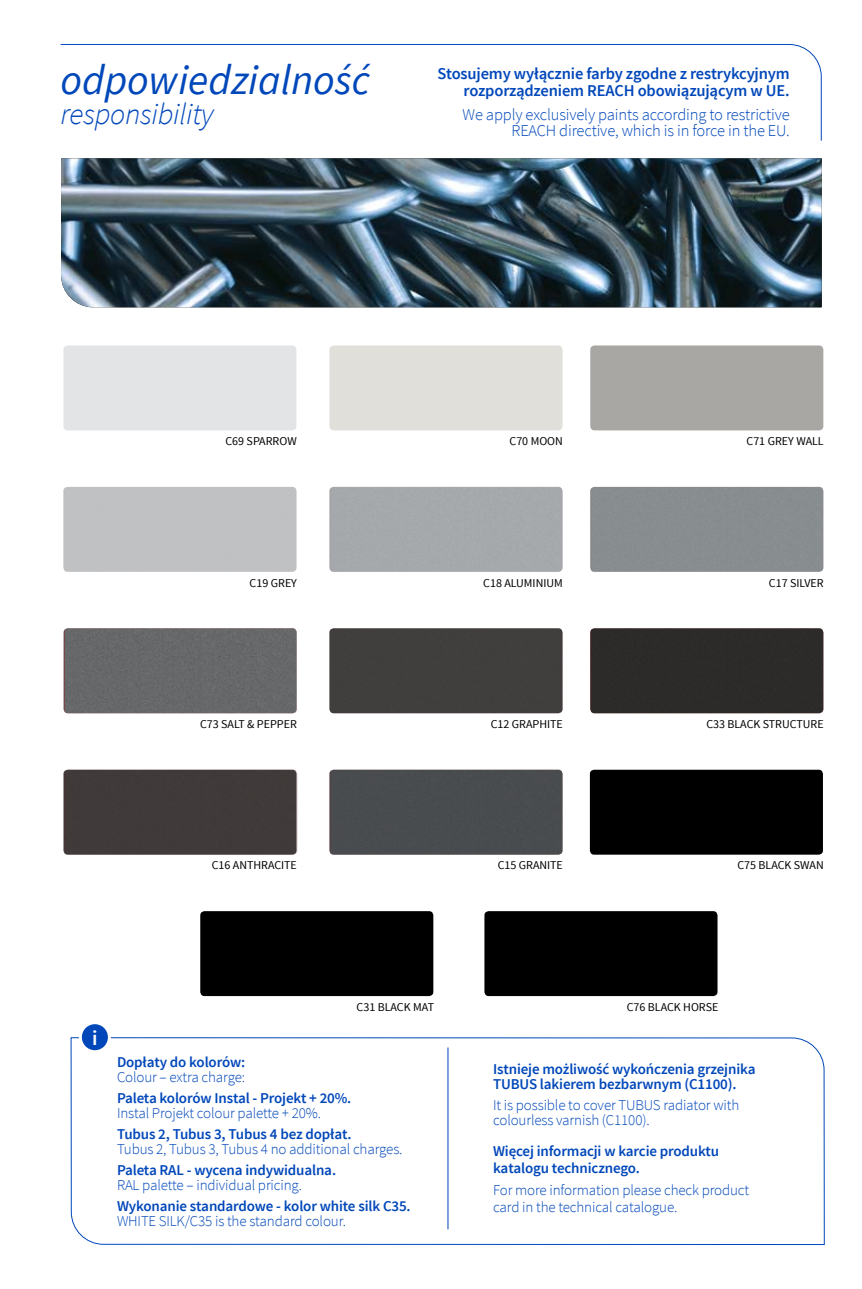
<style>
.page{position:relative;width:862px;height:1289px;background:#fff}
.page>*{position:absolute;margin:0;border:0;box-sizing:border-box;transform-origin:0 0}
.t1{font:italic 42px "Source Sans Pro";color:#0047ba}
.t2{font:italic 300 30px "Source Sans Pro";letter-spacing:-.01em;color:#0047ba}
.t3{font:600 21px "Source Sans Pro";color:#fff}
.t4{font:300 16.5px/16.5px "Source Sans Pro";letter-spacing:-.01em;color:#0047ba;text-align:right}
.t5{font:600 16.5px/16.5px "Source Sans Pro";letter-spacing:-.01em;color:#0047ba;text-align:right}
.t6{font:300 15px/15px "Source Sans Pro";letter-spacing:-.01em;color:#0047ba}
.t7{font:600 15px/15px "Source Sans Pro";letter-spacing:-.01em;color:#0047ba}
.t8{font:12px "Source Sans Pro";color:#000}
</style>
<div class="page">
<svg style="left:60px;top:44px;width:761px;height:97px"></svg>
<img style="left:61px;top:158px;width:760px;height:149px">
<svg style="left:70px;top:1037px;width:754px;height:208px"></svg>
<div style="left:80px;top:1022px;width:29px;height:29px;background:#0047ba;border-radius:50%"></div>
<div style="left:79px;top:1021px;width:32px;height:32px;border:3px solid #fff;border-radius:50%"></div>
<hr style="left:447px;top:1047px;width:1px;height:182px;background:#0047ba">
<div style="left:589px;top:769px;width:233px;height:85px;background:#000;border-radius:4px"></div>
<div style="left:200px;top:911px;width:233px;height:85px;background:#000;border-radius:4px"></div>
<div style="left:484px;top:911px;width:233px;height:85px;background:#000;border-radius:4px"></div>
<div style="left:329px;top:345px;width:233px;height:85px;background:#e0dfda;border-radius:4px"></div>
<div style="left:63px;top:345px;width:233px;height:85px;background:#e3e4e5;border-radius:4px"></div>
<div style="left:590px;top:345px;width:232px;height:85px;background:#a8a7a4;border-radius:4px"></div>
<div style="left:65px;top:769px;width:232px;height:85px;background:#403b3a"></div>
<div style="left:329px;top:628px;width:233px;height:85px;background:#403f3e"></div>
<div style="left:330px;top:769px;width:232px;height:85px;background:#494c4f"></div>
<div style="left:65px;top:628px;width:232px;height:85px;background:#66686a"></div>
<div style="left:591px;top:628px;width:231px;height:85px;background:#2d2b2a"></div>
<h1 class="t1" style="left:61px;top:54px;width:311px">odpowiedzialność</h1>
<h2 class="t2" style="left:61px;top:96px;width:154px">responsibility</h2>
<p class="t5" style="left:437px;top:66px;width:354px">Stosujemy wyłącznie farby zgodne z restrykcyjnym rozporządzeniem REACH obowiązującym w UE.</p>
<p class="t4" style="left:462px;top:106px;width:328px">We apply exclusively paints according to restrictive<br>REACH directive, which is in force in the EU.</p>
<p class="t8" style="left:225px;top:433px;width:73px">C69 SPARROW</p>
<p class="t8" style="left:509px;top:433px;width:55px">C70 MOON</p>
<p class="t8" style="left:746px;top:433px;width:79px">C71 GREY WALL</p>
<p class="t8" style="left:249px;top:575px;width:49px">C19 GREY</p>
<p class="t8" style="left:483px;top:575px;width:81px">C18 ALUMINIUM</p>
<p class="t8" style="left:768px;top:575px;width:56px">C17 SILVER</p>
<p class="t8" style="left:200px;top:716px;width:98px">C73 SALT &amp; PEPPER</p>
<p class="t8" style="left:706px;top:716px;width:119px">C33 BLACK STRUCTURE</p>
<p class="t8" style="left:490px;top:716px;width:74px">C12 GRAPHITE</p>
<p class="t8" style="left:212px;top:857px;width:87px">C16 ANTHRACITE</p>
<p class="t8" style="left:497px;top:857px;width:67px">C15 GRANITE</p>
<p class="t8" style="left:737px;top:857px;width:88px">C75 BLACK SWAN</p>
<h3 class="t3" style="left:92px;top:1024px;width:7px">i</h3>
<p class="t8" style="left:356px;top:999px;width:79px">C31 BLACK MAT</p>
<p class="t8" style="left:626px;top:999px;width:93px">C76 BLACK HORSE</p>
<p class="t7" style="left:117px;top:1054px;width:130px">Dopłaty do kolorów:</p>
<p class="t6" style="left:117px;top:1069px;width:129px">Colour – extra charge:</p>
<p class="t7" style="left:117px;top:1090px;width:236px">Paleta kolorów Instal - Projekt + 20%.</p>
<p class="t6" style="left:117px;top:1105px;width:205px">Instal Projekt colour palette + 20%.</p>
<p class="t7" style="left:117px;top:1126px;width:236px">Tubus 2, Tubus 3, Tubus 4 bez dopłat.</p>
<p class="t6" style="left:117px;top:1141px;width:287px">Tubus 2, Tubus 3, Tubus 4 no additional charges.</p>
<p class="t7" style="left:117px;top:1162px;width:220px">Paleta RAL - wycena indywidualna.</p>
<p class="t6" style="left:117px;top:1177px;width:186px">RAL palette – individual pricing.</p>
<p class="t7" style="left:117px;top:1198px;width:295px">Wykonanie standardowe - kolor white silk C35.</p>
<p class="t6" style="left:117px;top:1213px;width:230px">WHITE SILK/C35 is the standard colour.</p>
<p class="t7" style="left:493px;top:1061px;width:264px">Istnieje możliwość wykończenia grzejnika<br>TUBUS lakierem bezbarwnym (C1100).</p>
<p class="t6" style="left:493px;top:1097px;width:247px">It is possible to cover TUBUS radiator with colourless varnish (C1100).</p>
<p class="t7" style="left:493px;top:1143px;width:227px;line-height:16.5px">Więcej informacji w karcie produktu katalogu technicznego.</p>
<p class="t6" style="left:493px;top:1182px;width:257px;line-height:16.5px">For more information please check product card in the technical catalogue.</p>
</div>
